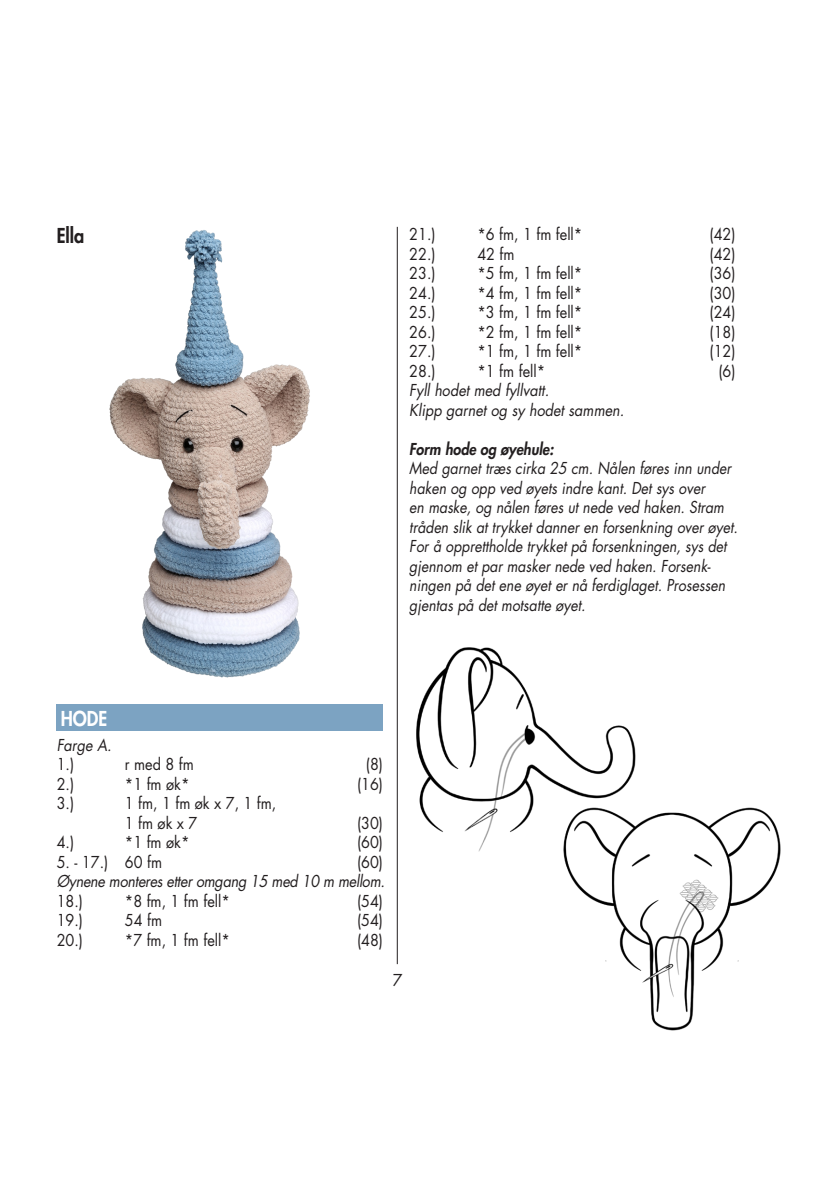
<style>
.page{position:relative;width:840px;height:1191px;background:#fff}
.page>*{position:absolute;margin:0;border:0;box-sizing:border-box;transform-origin:0 0}
.t1{font:800 20px "Futura Std";color:#231f20;scale:.9 1}
.t2{font:800 20px "Futura Std";color:#fff;scale:.9 1}
.t3{font:italic 16px/19.6px "Futura Std";color:#231f20;scale:.88 1}
.t4{font:16px/19.6px "Futura Std";color:#231f20;scale:.9 1}
.t5{font:italic 16px "Futura Std";color:#231f20;scale:.9 1}
.t6{font:italic 16px "Futura Std";letter-spacing:-.02em;color:#231f20;scale:.9 1}
.t7{font:italic 800 16px "Futura Std";color:#231f20;scale:.9 1}
.t8{font:16px "Futura Std";color:#231f20}
</style>
<div class="page">
<hr style="left:397px;top:227px;width:1px;height:737px;background:#231f20">
<div style="left:57px;top:704px;width:326px;height:27px;background:#7ca3c2"></div>
<img style="left:109px;top:230px;width:201px;height:448px">
<img style="left:416px;top:648px;width:220px;height:203px">
<img style="left:555px;top:804px;width:226px;height:227px">
<p class="t1" style="left:57px;top:223px;width:32px">Ella</p>
<p class="t4" style="left:409px;top:224px;width:31px">21.)</p>
<p class="t4" style="left:477px;top:224px;width:118px">*6 fm, 1 fm fell*</p>
<p class="t4" style="left:709px;top:224px;width:30px">(42)</p>
<p class="t4" style="left:409px;top:244px;width:31px">22.)</p>
<p class="t4" style="left:477px;top:244px;width:43px">42 fm</p>
<p class="t4" style="left:709px;top:244px;width:30px">(42)</p>
<p class="t4" style="left:409px;top:263px;width:31px">23.)</p>
<p class="t4" style="left:477px;top:263px;width:118px">*5 fm, 1 fm fell*</p>
<p class="t4" style="left:709px;top:263px;width:30px">(36)</p>
<p class="t4" style="left:409px;top:283px;width:31px">24.)</p>
<p class="t4" style="left:477px;top:283px;width:118px">*4 fm, 1 fm fell*</p>
<p class="t4" style="left:709px;top:283px;width:30px">(30)</p>
<p class="t4" style="left:409px;top:302px;width:31px">25.)</p>
<p class="t4" style="left:477px;top:302px;width:118px">*3 fm, 1 fm fell*</p>
<p class="t4" style="left:709px;top:302px;width:30px">(24)</p>
<p class="t4" style="left:409px;top:322px;width:31px">26.)</p>
<p class="t4" style="left:477px;top:322px;width:118px">*2 fm, 1 fm fell*</p>
<p class="t4" style="left:709px;top:322px;width:30px">(18)</p>
<p class="t4" style="left:409px;top:341px;width:31px">27.)</p>
<p class="t4" style="left:477px;top:341px;width:118px">*1 fm, 1 fm fell*</p>
<p class="t4" style="left:709px;top:341px;width:30px">(12)</p>
<p class="t4" style="left:409px;top:361px;width:31px">28.)</p>
<p class="t4" style="left:477px;top:361px;width:77px">*1 fm fell*</p>
<p class="t4" style="left:718px;top:361px;width:21px">(6)</p>
<p class="t5" style="left:409px;top:380px;width:157px">Fyll hodet med fyllvatt.</p>
<p class="t5" style="left:409px;top:399px;width:240px">Klipp garnet og sy hodet sammen.</p>
<p class="t7" style="left:409px;top:438px;width:162px">Form hode og øyehule:</p>
<p class="t3" style="left:409px;top:458px;width:374px">Med garnet træs cirka 25 cm. Nålen føres inn under haken og opp ved øyets indre kant. Det sys over<br>en maske, og nålen føres ut nede ved haken. Stram tråden slik at trykket danner en forsenkning over øyet.<br>For å opprettholde trykket på forsenkningen, sys det gjennom et par masker nede ved haken. Forsenk&shy;ningen på det ene øyet er nå ferdiglaget. Prosessen gjentas på det motsatte øyet.</p>
<p class="t2" style="left:61px;top:705px;width:53px">HODE</p>
<p class="t5" style="left:57px;top:734px;width:62px">Farge A.</p>
<p class="t4" style="left:57px;top:754px;width:21px">1.)</p>
<p class="t4" style="left:125px;top:754px;width:78px">r med 8 fm</p>
<p class="t4" style="left:366px;top:754px;width:21px">(8)</p>
<p class="t4" style="left:57px;top:774px;width:21px">2.)</p>
<p class="t4" style="left:125px;top:774px;width:73px">*1 fm øk*</p>
<p class="t4" style="left:357px;top:774px;width:30px">(16)</p>
<p class="t4" style="left:57px;top:793px;width:21px">3.)</p>
<p class="t4" style="left:125px;top:793px;width:170px">1 fm, 1 fm øk x 7, 1 fm,<br>1 fm øk x 7</p>
<p class="t4" style="left:357px;top:813px;width:30px">(30)</p>
<p class="t4" style="left:57px;top:832px;width:21px">4.)</p>
<p class="t4" style="left:125px;top:832px;width:73px">*1 fm øk*</p>
<p class="t4" style="left:357px;top:832px;width:30px">(60)</p>
<p class="t4" style="left:57px;top:852px;width:118px">5. - 17.) 60 fm</p>
<p class="t4" style="left:357px;top:852px;width:30px">(60)</p>
<p class="t6" style="left:57px;top:871px;width:366px">Øynene monteres etter omgang 15 med 10 m mellom.</p>
<p class="t4" style="left:57px;top:891px;width:31px">18.)</p>
<p class="t4" style="left:125px;top:891px;width:118px">*8 fm, 1 fm fell*</p>
<p class="t4" style="left:357px;top:891px;width:30px">(54)</p>
<p class="t4" style="left:57px;top:910px;width:31px">19.)</p>
<p class="t4" style="left:125px;top:910px;width:43px">54 fm</p>
<p class="t4" style="left:357px;top:910px;width:30px">(54)</p>
<p class="t4" style="left:57px;top:930px;width:31px">20.)</p>
<p class="t4" style="left:125px;top:930px;width:118px">*7 fm, 1 fm fell*</p>
<p class="t4" style="left:357px;top:930px;width:30px">(48)</p>
<p class="t8" style="left:392px;top:969px;width:11px">7</p>
</div>
